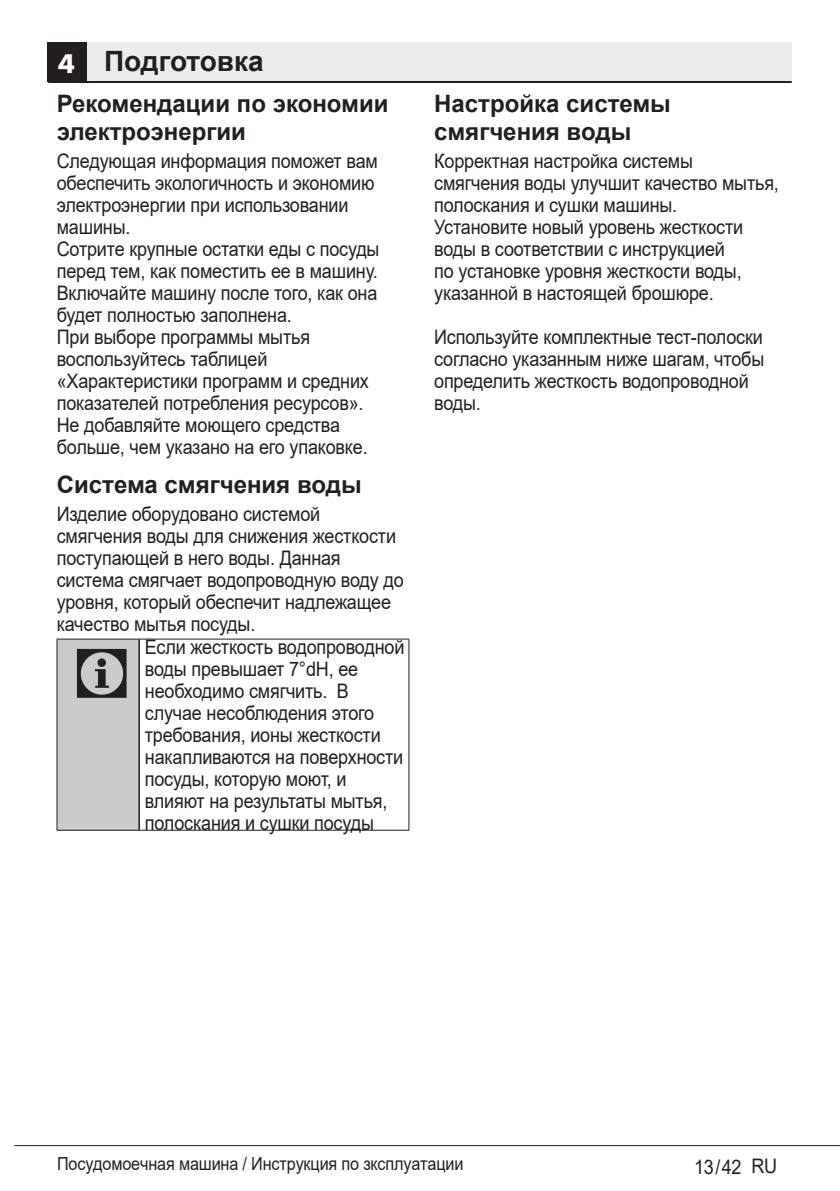
<style>
.page{position:relative;width:840px;height:1191px;background:#fff}
.page>*{position:absolute;margin:0;border:0;box-sizing:border-box;transform-origin:0 0}
.uyari_semboller{font:72px "ZIWARNUN";color:#231f20}
.Ana_Baslik{font:700 28px "Arial";color:#231f20}
.t1{font:700 28px "Futura TOT";color:#fff}
.Baslik{font:700 24px/28px "Arial";color:#231f20}
.Yazi_alanlari{font:20px/22px "Arial";letter-spacing:-.01em;color:#231f20;scale:.9 1}
.t2{font:18px "Arial";letter-spacing:-.01em;color:#231f20;scale:.9 1}
</style>
<div class="page">
<hr style="left:14px;top:1145px;width:825px;height:1px;background:#231f20">
<div style="left:48px;top:43px;width:40px;height:39px;background:#231f20"></div>
<div style="left:88px;top:43px;width:703px;height:39px;background:#ececee"></div>
<hr style="left:48px;top:81px;width:743px;height:2px;background:#231f20">
<div style="left:47px;top:43px;width:39px;height:39px;background:#231f20"></div>
<div style="left:57px;top:639px;width:82px;height:191px;background:#cbcbcb"></div>
<hr style="left:57px;top:639px;width:1px;height:191px;background:#231f20">
<hr style="left:57px;top:639px;width:82px;height:1px;background:#231f20">
<hr style="left:57px;top:830px;width:82px;height:1px;background:#231f20">
<hr style="left:138px;top:639px;width:2px;height:191px;background:#231f20">
<hr style="left:408px;top:639px;width:1px;height:191px;background:#231f20">
<hr style="left:139px;top:639px;width:270px;height:1px;background:#231f20">
<hr style="left:139px;top:830px;width:270px;height:1px;background:#231f20">
<p class="t1" style="left:58px;top:47px;width:18px">4</p>
<p class="Ana_Baslik" style="left:104px;top:42px;width:161px">Подготовка</p>
<p class="Baslik" style="left:57px;top:90px;width:333px">Рекомендации по экономии электроэнергии</p>
<p class="Yazi_alanlari" style="left:57px;top:150px;width:358px">Следующая информация поможет вам обеспечить экологичность и экономию электроэнергии при использовании машины.</p>
<p class="Yazi_alanlari" style="left:57px;top:238px;width:360px">Сотрите крупные остатки еды с посуды перед тем, как поместить ее в машину.</p>
<p class="Yazi_alanlari" style="left:57px;top:282px;width:357px">Включайте машину после того, как она будет полностью заполнена.</p>
<p class="Yazi_alanlari" style="left:57px;top:326px;width:348px">При выборе программы мытья воспользуйтесь таблицей «Характеристики программ и средних показателей потребления ресурсов».</p>
<p class="Yazi_alanlari" style="left:57px;top:414px;width:347px">Не добавляйте моющего средства больше, чем указано на его упаковке.</p>
<p class="Baslik" style="left:57px;top:471px;width:306px">Система смягчения воды</p>
<p class="Yazi_alanlari" style="left:57px;top:503px;width:387px">Изделие оборудовано системой смягчения воды для снижения жесткости поступающей в него воды. Данная система смягчает водопроводную воду до уровня, который обеспечит надлежащее качество мытья посуды.</p>
<p class="uyari_semboller" style="left:73px;top:635px;width:63px">C</p>
<p class="Yazi_alanlari" style="left:145px;top:636px;width:290px">Если жесткость водопроводной воды превышает 7°dH, ее необходимо смягчить. В случае несоблюдения этого требования, ионы жесткости накапливаются на поверхности посуды, которую моют, и влияют на результаты мытья, полоскания и сушки посуды</p>
<p class="Baslik" style="left:434px;top:90px;width:238px">Настройка системы смягчения воды</p>
<p class="Yazi_alanlari" style="left:434px;top:150px;width:384px">Корректная настройка системы смягчения воды улучшит качество мытья, полоскания и сушки машины.</p>
<p class="Yazi_alanlari" style="left:434px;top:216px;width:344px">Установите новый уровень жесткости воды в соответствии с инструкцией по установке уровня жесткости воды, указанной в настоящей брошюре.</p>
<p class="Yazi_alanlari" style="left:434px;top:326px;width:368px">Используйте комплектные тест-полоски согласно указанным ниже шагам, чтобы определить жесткость водопроводной воды.</p>
<p class="t2" style="left:57px;top:1151px;width:453px">Посyдoмoeчнaя мaшинa / Инcтpyкция по зкcплyaтaции</p>
<p class="Yazi_alanlari" style="left:693px;top:1155px;width:94px">13 / 42 RU</p>
</div>
